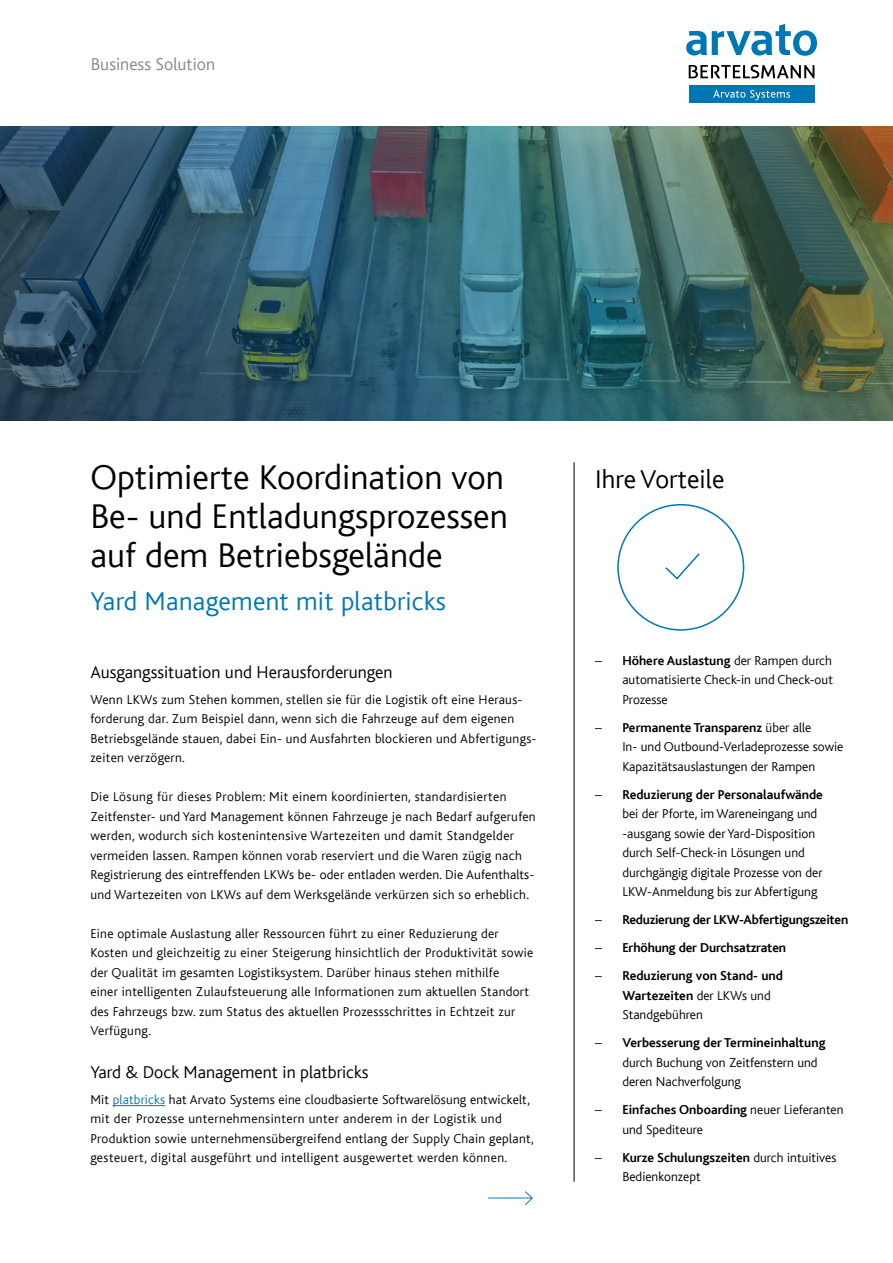
<style>
.page{position:relative;width:893px;height:1263px;background:#fff}
.page>*{position:absolute;margin:0;border:0;box-sizing:border-box;transform-origin:0 0}
.Headline{font:300 36px/39px "Bliss";color:#000;text-align:justify}
.Subhead{font:300 27px "Bliss";letter-spacing:.01em;color:#0077b4}
.H2_grau{font:300 27px "Bliss";color:#000}
.Zwischentitel__Ein{font:300 18px "Bliss";color:#000}
.Fliesstext_grau{font:300 18px "Bliss";color:#878787}
.Fließtext{font:300 13.5px/19.5px "Bliss";letter-spacing:.02em;color:#000}
.Fließtext-2{font:300 13.5px/19.5px "Bliss";color:#000}
.t1{font:700 13.5px/19.5px "Bliss";letter-spacing:-.01em;color:#000}
.s1{color:#0077b4}
.s2{font-weight:700}
.s3{font-weight:300}
</style>
<div class="page">
<hr style="left:113px;top:1105px;width:52px;height:1px;background:#0077b4">
<hr style="left:488px;top:1198px;width:44px;height:1px;background:#0779b5">
<svg style="left:525px;top:1191px;width:8px;height:14px"></svg>
<hr style="left:574px;top:462px;width:1px;height:720px;background:#000">
<div style="left:689px;top:85px;width:125px;height:18px;background:#0077b4"></div>
<svg style="left:713px;top:90px;width:77px;height:10px"></svg>
<svg style="left:689px;top:65px;width:125px;height:13px"></svg>
<svg style="left:686px;top:24px;width:131px;height:32px"></svg>
<img style="left:0;top:126px;width:893px;height:294px">
<svg style="left:617px;top:504px;width:128px;height:127px"></svg>
<p class="Fliesstext_grau" style="left:91px;top:55px;width:126px">Business Solution</p>
<p class="Headline" style="left:90px;top:459px;width:419px">Optimierte Koordination von Be- und Entladungsprozessen auf dem Betriebsgelände</p>
<p class="Subhead" style="left:90px;top:587px;width:357px">Yard Management mit platbricks</p>
<p class="Zwischentitel__Ein" style="left:90px;top:663px;width:304px">Ausgangssituation und Herausforderungen</p>
<p class="Fließtext" style="left:90px;top:690px;width:448px">Wenn LKWs zum Stehen kommen, stellen sie für die Logistik oft eine Heraus&shy;forderung dar. Zum Beispiel dann, wenn sich die Fahrzeuge auf dem eigenen Betriebsgelände stauen, dabei Ein- und Ausfahrten blockieren und Abfertigungs&shy;zeiten verzögern.</p>
<p class="Fließtext" style="left:90px;top:787px;width:447px">Die Lösung für dieses Problem: Mit einem koordinierten, standardisierten Zeitfenster- und Yard Management können Fahrzeuge je nach Bedarf aufgerufen werden, wodurch sich kostenintensive Wartezeiten und damit Standgelder vermeiden lassen. Rampen können vorab reserviert und die Waren zügig nach Registrierung des eintreffenden LKWs be- oder entladen werden. Die Aufenthalts&shy;und Wartezeiten von LKWs auf dem Werksgelände verkürzen sich so erheblich.</p>
<p class="Fließtext" style="left:90px;top:924px;width:444px">Eine optimale Auslastung aller Ressourcen führt zu einer Reduzierung der Kosten und gleichzeitig zu einer Steigerung hinsichtlich der Produktivität sowie der Qualität im gesamten Logistiksystem. Darüber hinaus stehen mithilfe<br>einer intelligenten Zulaufsteuerung alle Informationen zum aktuellen Standort des Fahrzeugs bzw. zum Status des aktuellen Prozessschrittes in Echtzeit zur Verfügung.</p>
<p class="Zwischentitel__Ein" style="left:90px;top:1063px;width:280px">Yard &amp; Dock Management in platbricks</p>
<p class="Fließtext" style="left:90px;top:1090px;width:445px">Mit <span class="s1">platbricks</span> hat Arvato Systems eine cloudbasierte Softwarelösung entwickelt, mit der Prozesse unternehmensintern unter anderem in der Logistik und Produktion sowie unternehmensübergreifend entlang der Supply Chain geplant, gesteuert, digital ausgeführt und intelligent ausgewertet werden können.</p>
<p class="H2_grau" style="left:595px;top:464px;width:131px">Ihre Vorteile</p>
<p class="Fließtext" style="left:622px;top:651px;width:212px;text-align:justify;text-indent:-27px">– <span class="s2">Höhere Auslastung</span> der Rampen durch automatisierte Check-in und Check-out Prozesse</p>
<p class="Fließtext-2" style="left:622px;top:718px;width:223px;text-indent:-27px">– <span class="s2">Permanente Transparenz</span> über alle<br>In- und Outbound-Verladeprozesse sowie<br>Kapazitätsauslastungen der Rampen</p>
<p class="Fließtext-2" style="left:622px;top:785px;width:202px;text-indent:-27px">– <span class="s2">Reduzierung der Personalaufwände </span>bei der Pforte, im Wareneingang und -ausgang sowie der Yard-Disposition durch Self-Check-in Lösungen und durchgängig digitale Prozesse von der LKW-Anmeldung bis zur Abfertigung</p>
<p class="t1" style="left:595px;top:910px;width:254px"><span class="s3">–</span> Reduzierung der LKW-Abfertigungszeiten</p>
<p class="t1" style="left:595px;top:938px;width:192px"><span class="s3">–</span> Erhöhung der Durchsatzraten</p>
<p class="t1" style="left:622px;top:966px;width:162px;text-indent:-27px"><span class="s3">–</span> Reduzierung von Stand- und<br>Wartezeiten <span class="s3">der LKWs und<br>Standgebühren</span></p>
<p class="Fließtext-2" style="left:622px;top:1033px;width:205px;text-indent:-27px">– <span class="s2">Verbesserung der Termineinhaltung </span>durch Buchung von Zeitfenstern und deren Nachverfolgung</p>
<p class="Fließtext-2" style="left:622px;top:1100px;width:223px;text-indent:-27px">– <span class="s2">Einfaches Onboarding</span> neuer Lieferanten und Spediteure</p>
<p class="Fließtext-2" style="left:622px;top:1148px;width:216px;text-indent:-27px">– <span class="s2">Kurze Schulungszeiten</span> durch intuitives<br>Bedienkonzept</p>
</div>
